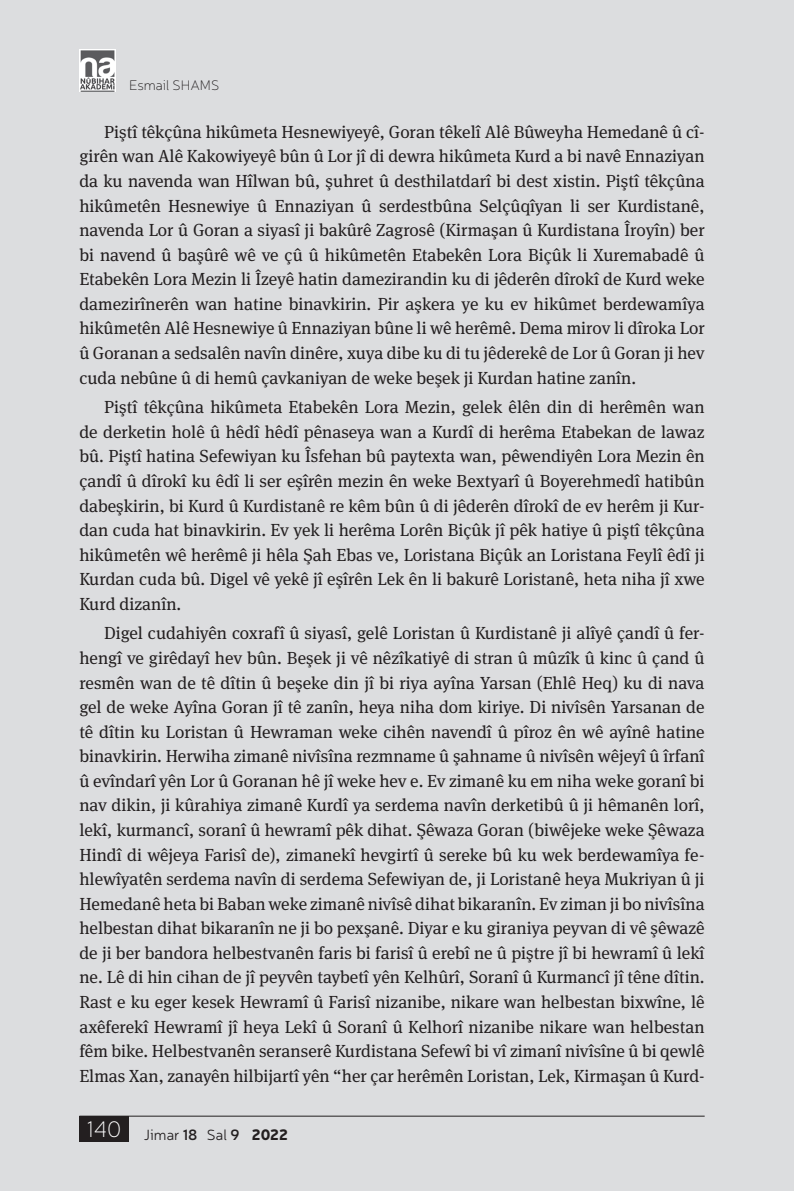
<style>
.page{position:relative;width:794px;height:1191px;background:#dcdddf}
.page>*{position:absolute;margin:0;border:0;box-sizing:border-box;transform-origin:0 0}
.t1{font:17.5px/24.5px "Meta Serif Pro";color:#231f20;text-align:justify}
.t2{font:300 14.88px "Neris";color:#231f20}
.t3{font:100 14px "Neris";color:#231f20}
.s1{font-weight:600}
.s2{font-weight:900}
</style>
<div class="page">
<div style="left:79px;top:1116px;width:50px;height:25px;background:#231f20"></div>
<img style="left:79px;top:49px;width:37px;height:43px">
<hr style="left:79px;top:1115px;width:625px;height:1px;background:#231f20">
<p class="t3" style="left:129px;top:76px;width:92px">Esmail SHAMS</p>
<p class="t1" style="left:79px;top:119px;width:627px;text-indent:25px">Piştî têkçûna hikûmeta Hesnewiyeyê, Goran têkelî Alê Bûweyha Hemedanê û cî&shy;girên wan Alê Kakowiyeyê bûn û Lor jî di dewra hikûmeta Kurd a bi navê Ennaziyan da ku navenda wan Hîlwan bû, şuhret û desthilatdarî bi dest xistin. Piştî têkçûna hikûmetên Hesnewiye û Ennaziyan û serdestbûna Selçûqîyan li ser Kurdistanê, navenda Lor û Goran a siyasî ji bakûrê Zagrosê (Kirmaşan û Kurdistana Îroyîn) ber bi navend û başûrê wê ve çû û hikûmetên Etabekên Lora Biçûk li Xuremabadê û Etabekên Lora Mezin li Îzeyê hatin damezirandin ku di jêderên dîrokî de Kurd weke damezirînerên wan hatine binavkirin. Pir aşkera ye ku ev hikûmet berdewamîya hikûmetên Alê Hesnewiye û Ennaziyan bûne li wê herêmê. Dema mirov li dîroka Lor û Goranan a sedsalên navîn dinêre, xuya dibe ku di tu jêderekê de Lor û Goran ji hev cuda nebûne û di hemû çavkaniyan de weke beşek ji Kurdan hatine zanîn.</p>
<p class="t1" style="left:79px;top:394px;width:627px;text-indent:25px">Piştî têkçûna hikûmeta Etabekên Lora Mezin, gelek êlên din di herêmên wan de derketin holê û hêdî hêdî pênaseya wan a Kurdî di herêma Etabekan de lawaz bû. Piştî hatina Sefewiyan ku Îsfehan bû paytexta wan, pêwendiyên Lora Mezin ên çandî û dîrokî ku êdî li ser eşîrên mezin ên weke Bextyarî û Boyerehmedî hatibûn dabeşkirin, bi Kurd û Kurdistanê re kêm bûn û di jêderên dîrokî de ev herêm ji Kur&shy;dan cuda hat binavkirin. Ev yek li herêma Lorên Biçûk jî pêk hatiye û piştî têkçûna hikûmetên wê herêmê ji hêla Şah Ebas ve, Loristana Biçûk an Loristana Feylî êdî ji Kurdan cuda bû. Digel vê yekê jî eşîrên Lek ên li bakurê Loristanê, heta niha jî xwe Kurd dizanîn.</p>
<p class="t1" style="left:79px;top:620px;width:627px;text-indent:25px">Digel cudahiyên coxrafî û siyasî, gelê Loristan û Kurdistanê ji alîyê çandî û fer&shy;hengî ve girêdayî hev bûn. Beşek ji vê nêzîkatiyê di stran û mûzîk û kinc û çand û resmên wan de tê dîtin û beşeke din jî bi riya ayîna Yarsan (Ehlê Heq) ku di nava gel de weke Ayîna Goran jî tê zanîn, heya niha dom kiriye. Di nivîsên Yarsanan de tê dîtin ku Loristan û Hewraman weke cihên navendî û pîroz ên wê ayînê hatine binavkirin. Herwiha zimanê nivîsîna rezmname û şahname û nivîsên wêjeyî û îrfanî û evîndarî yên Lor û Goranan hê jî weke hev e. Ev zimanê ku em niha weke goranî bi nav dikin, ji kûrahiya zimanê Kurdî ya serdema navîn derketibû û ji hêmanên lorî, lekî, kurmancî, soranî û hewramî pêk dihat. Şêwaza Goran (biwêjeke weke Şêwaza Hindî di wêjeya Farisî de), zimanekî hevgirtî û sereke bû ku wek berdewamîya fe&shy;hlewîyatên serdema navîn di serdema Sefewiyan de, ji Loristanê heya Mukriyan û ji Hemedanê heta bi Baban weke zimanê nivîsê dihat bikaranîn. Ev ziman ji bo nivîsîna helbestan dihat bikaranîn ne ji bo pexşanê. Diyar e ku giraniya peyvan di vê şêwazê de ji ber bandora helbestvanên faris bi farisî û erebî ne û piştre jî bi hewramî û lekî ne. Lê di hin cihan de jî peyvên taybetî yên Kelhûrî, Soranî û Kurmancî jî têne dîtin.<br>Rast e ku eger kesek Hewramî û Farisî nizanibe, nikare wan helbestan bixwîne, lê axêferekî Hewramî jî heya Lekî û Soranî û Kelhorî nizanibe nikare wan helbestan fêm bike. Helbestvanên seranserê Kurdistana Sefewî bi vî zimanî nivîsîne û bi qewlê Elmas Xan, zanayên hilbijartî yên “her çar herêmên Loristan, Lek, Kirmaşan û Kurd-</p>
<p class="t2" style="left:87px;top:1125px;width:202px"><sup>140</sup> Jimar <span class="s1">18</span> Sal <span class="s1">9</span> <span class="s2">2022</span></p>
</div>
